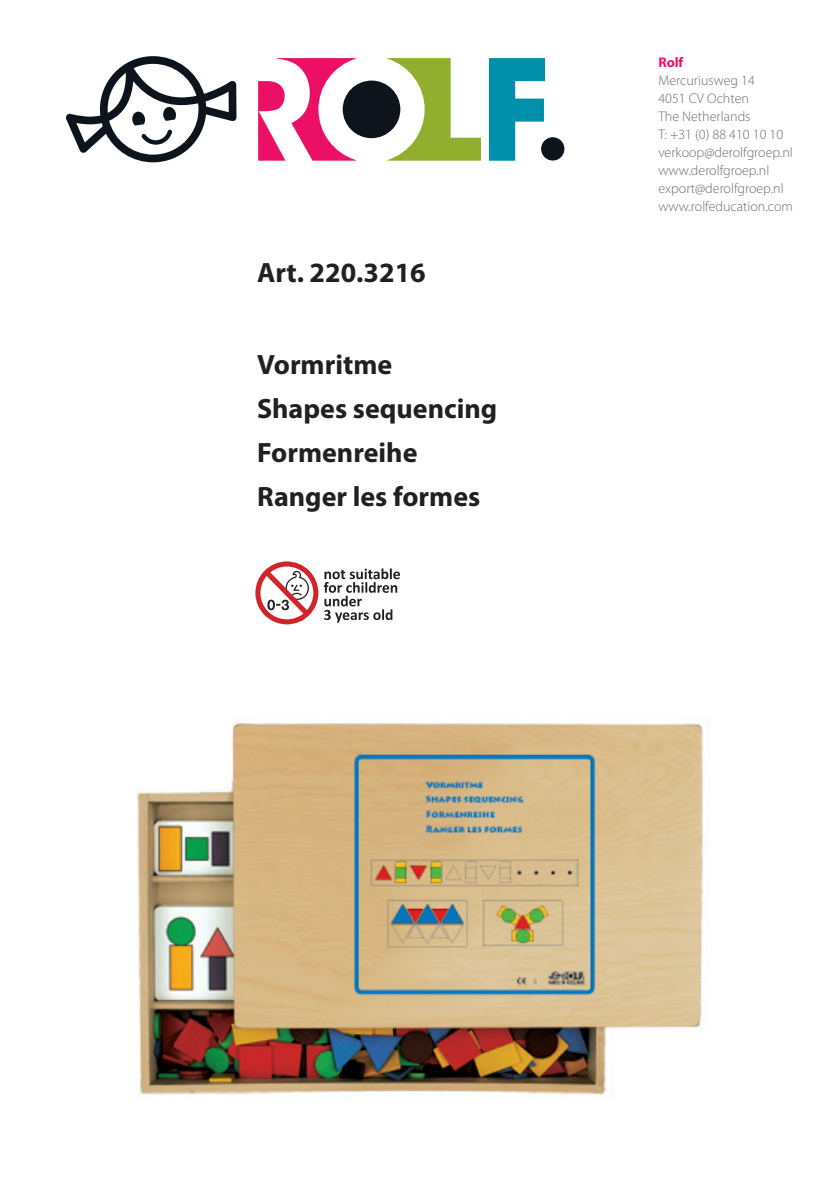
<style>
.page{position:relative;width:840px;height:1191px;background:#fff}
.page>*{position:absolute;margin:0;border:0;box-sizing:border-box;transform-origin:0 0}
.t1{font:700 28px/44px "Myriad Pro";color:#231f20}
.t2{font:300 14px/18px "Myriad Pro";color:#6c6d70}
.t3{font:700 14px "Myriad Pro";color:#ec1163}
</style>
<div class="page">
<img style="left:137px;top:723px;width:566px;height:372px">
<svg style="left:489px;top:58px;width:55px;height:103px"></svg>
<div style="left:541px;top:137px;width:23px;height:23px;background:#0e141b;border-radius:50%"></div>
<div style="left:342px;top:81px;width:58px;height:57px;background:#0e141b;border-radius:50%"></div>
<svg style="left:258px;top:58px;width:98px;height:103px"></svg>
<svg style="left:386px;top:58px;width:94px;height:103px"></svg>
<svg style="left:66px;top:56px;width:170px;height:106px"></svg>
<svg style="left:255px;top:561px;width:145px;height:63px"></svg>
<h1 class="t1" style="left:257px;top:249px;width:170px">Art. 220.3216</h1>
<h1 class="t1" style="left:257px;top:342px;width:241px">Vormritme<br>Shapes sequencing<br>Formenreihe<br>Ranger les formes</h1>
<p class="t3" style="left:658px;top:53px;width:27px">Rolf</p>
<p class="t2" style="left:658px;top:71px;width:136px">Mercuriusweg 14<br>4051 CV Ochten<br>The Netherlands<br>T: +31 (0) 88 410 10 10 verkoop@derolfgroep.nl www.derolfgroep.nl export@derolfgroep.nl www.rolfeducation.com</p>
</div>
